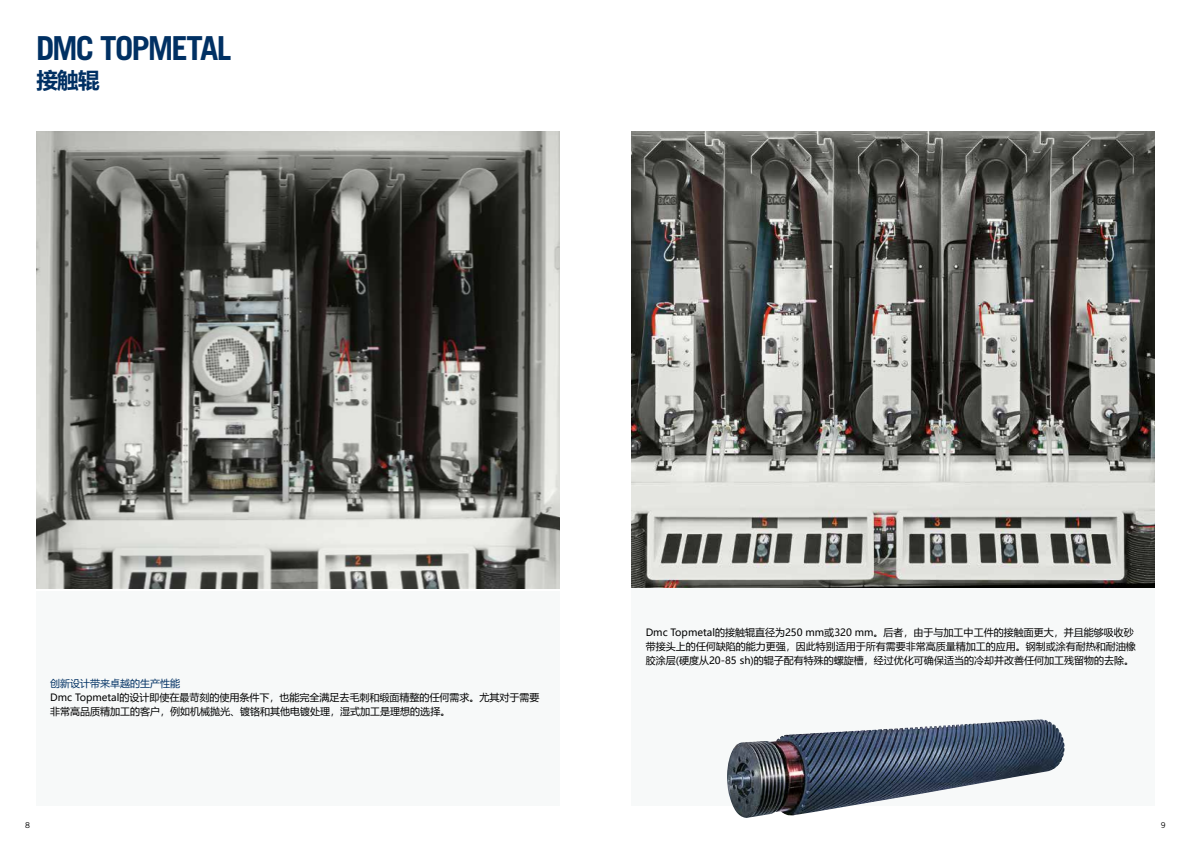
<style>
.page{position:relative;width:1191px;height:842px;background:#fff}
.page>*{position:absolute;margin:0;border:0;box-sizing:border-box;transform-origin:0 0}
.t1{font:700 33.1px "Trade Gothic LT Std";letter-spacing:-.06em;color:#003063}
.t2{font:700 21.7px "Microsoft Ya Hei";color:#003063}
.t3{font:10px/14px "Microsoft Ya Hei";color:#000}
.t4{font:10px "Microsoft Ya Hei";color:#003063}
.t5{font:8px "Trade Gothic LT Std";color:#000}
</style>
<div class="page">
<div style="left:36px;top:591px;width:523px;height:215px;background:#f7f9f9"></div>
<img style="left:727px;top:719px;width:338px;height:87px">
<img style="left:739px;top:719px;width:300px;height:24px">
<img style="left:36px;top:131px;width:523px;height:457px">
<img style="left:631px;top:131px;width:524px;height:457px">
<h1 class="t1" style="left:36px;top:28px;width:197px">DMC TOPMETAL</h1>
<h2 class="t2" style="left:36px;top:65px;width:65px">接触辊</h2>
<p class="t4" style="left:50px;top:677px;width:132px">创新设计带来卓越的生产性能</p>
<p class="t3" style="left:50px;top:690px;width:491px">Dmc Topmetal的设计即使在最苛刻的使用条件下，也能完全满足去毛刺和缎面精整的任何需求。尤其对于需要非常高品质精加工的客户，例如机械抛光、镀铬和其他电镀处理，湿式加工是理想的选择。</p>
<p class="t3" style="left:645px;top:625px;width:491px">Dmc Topmetal的接触辊直径为250 mm或320 mm。后者，由于与加工中工件的接触面更大，并且能够吸收砂带接头上的任何缺陷的能力更强，因此特别适用于所有需要非常高质量精加工的应用。钢制或涂有耐热和耐油橡胶涂层(硬度从20-85 sh)的辊子配有特殊的螺旋槽，经过优化可确保适当的冷却并改善任何加工残留物的去除。</p>
<p class="t5" style="left:25px;top:820px;width:6px">8</p>
<p class="t5" style="left:1160px;top:820px;width:6px">9</p>
</div>
